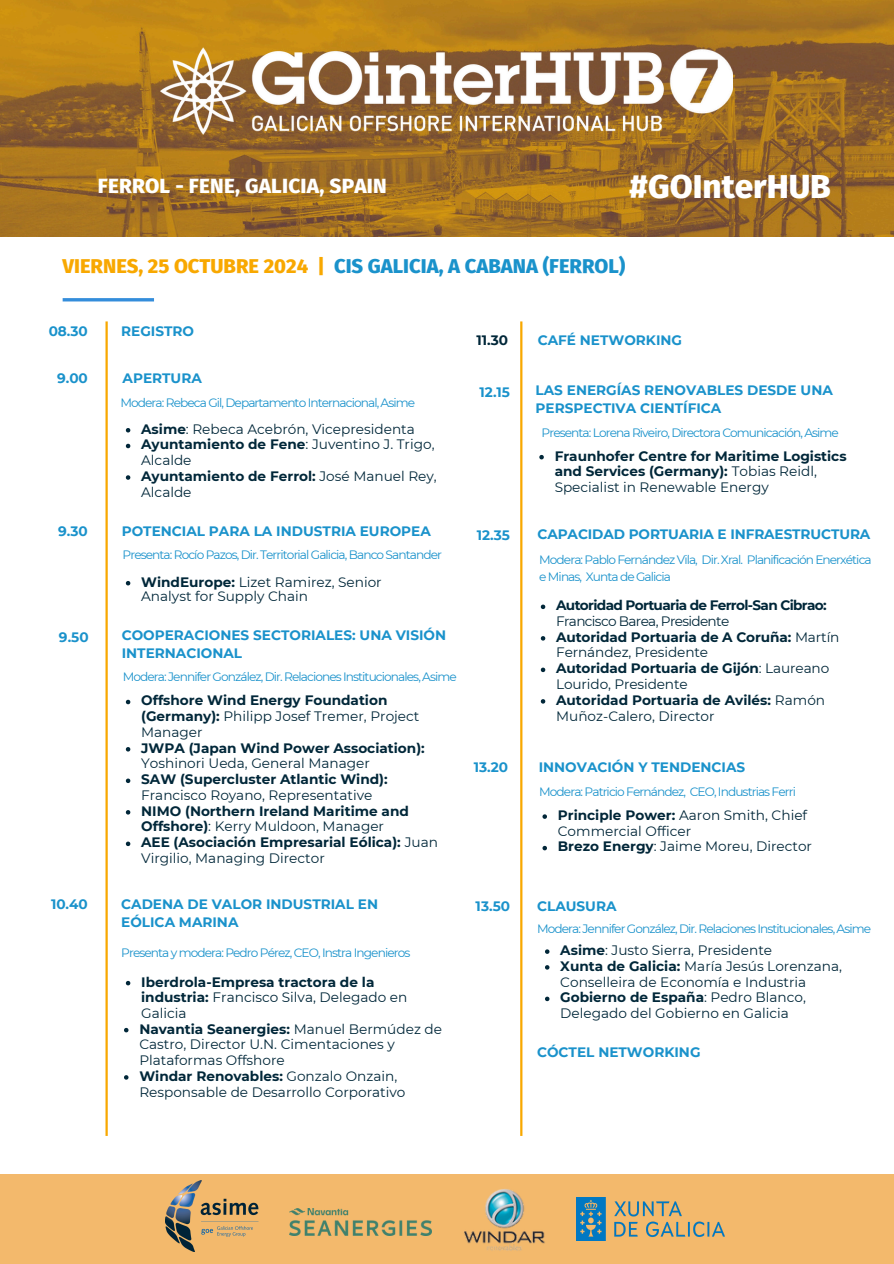
<style>
.page{position:relative;width:894px;height:1264px;background:#fff}
.page>*{position:absolute;margin:0;border:0;box-sizing:border-box;transform-origin:0 0}
.t1{font:800 33.3px "Fira Sans";color:#fff}
.t2{font:800 20.7px "Fira Sans";letter-spacing:.01em;color:#fff}
.t3{font:800 20.1px "Fira Sans";color:#1a92cb}
.t4{font:800 20.1px "Fira Sans";color:#f8a800}
.t5{font:700 13.65px/15.8px "Montserrat";color:#012739}
.t6{font:13.65px/15.8px "Montserrat";color:#012739}
.t7{font:700 13.65px/18px "Montserrat";color:#1a92cb}
.t8{font:13.65px/15.8px "Montserrat";color:#012638}
.t9{font:700 13.65px/15.8px "Montserrat";letter-spacing:-.05em;color:#012739}
.t10{font:12.15px/16.2px "Montserrat";letter-spacing:-.075em;color:#1a92cb}
.s1{font-weight:700}
.s2{font-weight:400}
</style>
<div class="page">
<div style="left:0;top:1174px;width:893px;height:89px;background:#f3b96c"></div>
<hr style="left:105px;top:321px;width:3px;height:814px;background:#f8a800">
<hr style="left:520px;top:321px;width:2px;height:814px;background:#f8a800">
<img style="left:0;top:0;width:893px;height:236px">
<hr style="left:63px;top:298px;width:91px;height:3px;background:#348ddb">
<svg style="left:126px;top:428px;width:4px;height:4px"></svg>
<svg style="left:126px;top:444px;width:4px;height:4px"></svg>
<svg style="left:126px;top:475px;width:4px;height:5px"></svg>
<svg style="left:126px;top:581px;width:4px;height:4px"></svg>
<svg style="left:126px;top:699px;width:4px;height:5px"></svg>
<svg style="left:126px;top:747px;width:4px;height:4px"></svg>
<svg style="left:126px;top:778px;width:4px;height:5px"></svg>
<svg style="left:126px;top:810px;width:4px;height:4px"></svg>
<svg style="left:126px;top:841px;width:4px;height:5px"></svg>
<svg style="left:124px;top:1027px;width:4px;height:5px"></svg>
<svg style="left:124px;top:1075px;width:4px;height:4px"></svg>
<svg style="left:126px;top:980px;width:4px;height:5px"></svg>
<svg style="left:540px;top:604px;width:5px;height:5px"></svg>
<svg style="left:540px;top:636px;width:5px;height:4px"></svg>
<svg style="left:540px;top:667px;width:5px;height:5px"></svg>
<svg style="left:540px;top:699px;width:5px;height:4px"></svg>
<svg style="left:542px;top:814px;width:5px;height:4px"></svg>
<svg style="left:542px;top:845px;width:5px;height:5px"></svg>
<svg style="left:545px;top:949px;width:4px;height:4px"></svg>
<svg style="left:545px;top:965px;width:4px;height:4px"></svg>
<svg style="left:545px;top:996px;width:4px;height:5px"></svg>
<img style="left:160px;top:42px;width:503px;height:93px">
<img style="left:664px;top:46px;width:68px;height:71px">
<img style="left:166px;top:1180px;width:92px;height:71px">
<img style="left:464px;top:1189px;width:81px;height:62px">
<img style="left:576px;top:1197px;width:148px;height:43px">
<img style="left:289px;top:1208px;width:142px;height:27px">
<svg style="left:539px;top:455px;width:4px;height:4px"></svg>
<h3 class="t2" style="left:98px;top:173px;width:290px">FERROL - FENE, GALICIA, SPAIN</h3>
<h4 class="t1" style="left:629px;top:166px;width:203px">#GOInterHUB</h4>
<h4 class="t4" style="left:63px;top:254px;width:264px">VIERNES, 25 OCTUBRE 2024 |</h4>
<h4 class="t3" style="left:334px;top:254px;width:293px">CIS GALICIA, A CABANA (FERROL)</h4>
<p class="t7" style="left:49px;top:322px;width:41px">08.30</p>
<p class="t7" style="left:121px;top:322px;width:74px">REGISTRO</p>
<h2 class="t7" style="left:57px;top:369px;width:32px">9.00</h2>
<h1 class="t7" style="left:122px;top:369px;width:81px">APERTURA</h1>
<p class="t7" style="left:58px;top:521px;width:31px">9.30</p>
<p class="t7" style="left:59px;top:627px;width:31px">9.50</p>
<h4 class="t7" style="left:51px;top:894px;width:38px">10.40</h4>
<h3 class="t10" style="left:120px;top:394px;width:296px">Modera: Rebeca Gil, Departamento Internacional, Asime</h3>
<h3 class="t6" style="left:141px;top:421px;width:275px"><span class="s1">Asime</span>: Rebeca Acebrón, Vicepresidenta</h3>
<h4 class="t6" style="left:141px;top:436px;width:295px"><span class="s1">Ayuntamiento de Fene</span>: Juventino J. Trigo,<br>Alcalde</h4>
<h3 class="t5" style="left:141px;top:468px;width:297px">Ayuntamiento de Ferrol: <span class="s2">José Manuel Rey,<br>Alcalde</span></h3>
<p class="t7" style="left:122px;top:521px;width:310px">POTENCIAL PARA LA INDUSTRIA EUROPEA</p>
<p class="t10" style="left:122px;top:546px;width:321px">Presenta: Rocío Pazos, Dir. Territorial Galicia, Banco Santander</p>
<p class="t6" style="left:141px;top:574px;width:242px;line-height:14.7px"><span class="s1">WindEurope:</span> Lizet Ramirez, Senior<br>Analyst for Supply Chain</p>
<h4 class="t7" style="left:122px;top:626px;width:326px">COOPERACIONES SECTORIALES: UNA VISIÓN<br>INTERNACIONAL</h4>
<p class="t10" style="left:123px;top:669px;width:335px">Modera: Jennifer González, Dir. Relaciones Institucionales, Asime</p>
<p class="t5" style="left:141px;top:692px;width:280px">Offshore Wind Energy Foundation (Germany): <span class="s2">Philipp Josef Tremer, Project<br>Manager</span></p>
<h3 class="t5" style="left:141px;top:740px;width:285px">JWPA (Japan Wind Power Association):<br><span class="s2">Yoshinori Ueda, General Manager</span></h3>
<p class="t5" style="left:141px;top:771px;width:248px">SAW (Supercluster Atlantic Wind):<br><span class="s2">Francisco Royano, Representative</span></p>
<p class="t5" style="left:141px;top:803px;width:269px">NIMO (Northern Ireland Maritime and<br>Offshore)<span class="s2">: Kerry Muldoon, Manager</span></p>
<p class="t5" style="left:141px;top:834px;width:298px">AEE (Asociación Empresarial Eólica): <span class="s2">Juan<br>Virgilio, Managing Director</span></p>
<p class="t7" style="left:121px;top:894px;width:258px">CADENA DE VALOR INDUSTRIAL EN<br>EÓLICA MARINA</p>
<h3 class="t10" style="left:121px;top:944px;width:290px">Presenta y modera: Pedro Pérez, CEO, Instra Ingenieros</h3>
<p class="t5" style="left:141px;top:973px;width:267px">Iberdrola-Empresa tractora de la industria: <span class="s2">Francisco Silva, Delegado en<br>Galicia</span></p>
<p class="t6" style="left:139px;top:1020px;width:304px"><span class="s1">Navantia Seanergies:</span> Manuel Bermúdez de<br>Castro, Director U.N. Cimentaciones y<br>Plataformas Offshore</p>
<p class="t6" style="left:139px;top:1067px;width:267px"><span class="s1">Windar Renovables:</span> Gonzalo Onzain,<br>Responsable de Desarrollo Corporativo</p>
<p class="t5" style="left:476px;top:332px;width:33px">11.30</p>
<p class="t7" style="left:537px;top:331px;width:146px">CAFÉ NETWORKING</p>
<h2 class="t7" style="left:479px;top:383px;width:32px">12.15</h2>
<h4 class="t7" style="left:476px;top:526px;width:35px">12.35</h4>
<h3 class="t7" style="left:535px;top:381px;width:298px">LAS ENERGÍAS RENOVABLES DESDE UNA<br>PERSPECTIVA CIENTÍFICA</h3>
<p class="t10" style="left:541px;top:424px;width:299px">Presenta: Lorena Riveiro, Directora Comunicación, Asime</p>
<p class="t5" style="left:554px;top:448px;width:293px">Fraunhofer Centre for Maritime Logistics and Services (Germany): <span class="s2">Tobias Reidl,<br>Specialist in Renewable Energy</span></p>
<p class="t7" style="left:537px;top:525px;width:334px">CAPACIDAD PORTUARIA E INFRAESTRUCTURA</p>
<h4 class="t10" style="left:539px;top:552px;width:334px">Modera: Pablo Fernández Vila, Dir. Xral. Planificación Enerxética e Minas, Xunta de Galicia</h4>
<p class="t9" style="left:556px;top:597px;width:272px">Autoridad Portuaria de Ferrol-San Cibrao:<br><span class="s2">Francisco Barea, Presidente</span></p>
<h3 class="t5" style="left:556px;top:629px;width:285px">Autoridad Portuaria de A Coruña: <span class="s2">Martín<br>Fernández, Presidente</span></h3>
<h3 class="t6" style="left:556px;top:660px;width:274px"><span class="s1">Autoridad Portuaria de Gijón</span>: Laureano<br>Lourido, Presidente</h3>
<p class="t5" style="left:556px;top:692px;width:270px">Autoridad Portuaria de Avilés: <span class="s2">Ramón<br>Muñoz-Calero, Director</span></p>
<p class="t7" style="left:473px;top:757px;width:36px">13.20</p>
<p class="t7" style="left:538px;top:757px;width:208px">INNOVACIÓN Y TENDENCIAS</p>
<p class="t10" style="left:539px;top:783px;width:258px">Modera: Patricio Fernández, CEO, Industrias Ferri</p>
<p class="t8" style="left:557px;top:807px;width:251px"><span class="s1">Principle Power:</span> Aaron Smith, Chief<br>Commercial Officer</p>
<h3 class="t8" style="left:557px;top:838px;width:256px"><span class="s1">Brezo Energy</span>: Jaime Moreu, Director</h3>
<p class="t7" style="left:475px;top:897px;width:36px">13.50</p>
<p class="t7" style="left:537px;top:897px;width:81px">CLAUSURA</p>
<h3 class="t6" style="left:560px;top:942px;width:213px"><span class="s1">Asime</span>: Justo Sierra, Presidente</h3>
<p class="t6" style="left:560px;top:958px;width:283px"><span class="s1">Xunta de Galicia:</span> María Jesús Lorenzana,<br>Conselleira de Economía e Industria</p>
<p class="t6" style="left:560px;top:989px;width:247px"><span class="s1">Gobierno de España</span>: Pedro Blanco,<br>Delegado del Gobierno en Galicia</p>
<p class="t7" style="left:537px;top:1043px;width:165px">CÓCTEL NETWORKING</p>
<p class="t10" style="left:537px;top:920px;width:335px">Modera: Jennifer González, Dir. Relaciones Institucionales, Asime</p>
</div>
